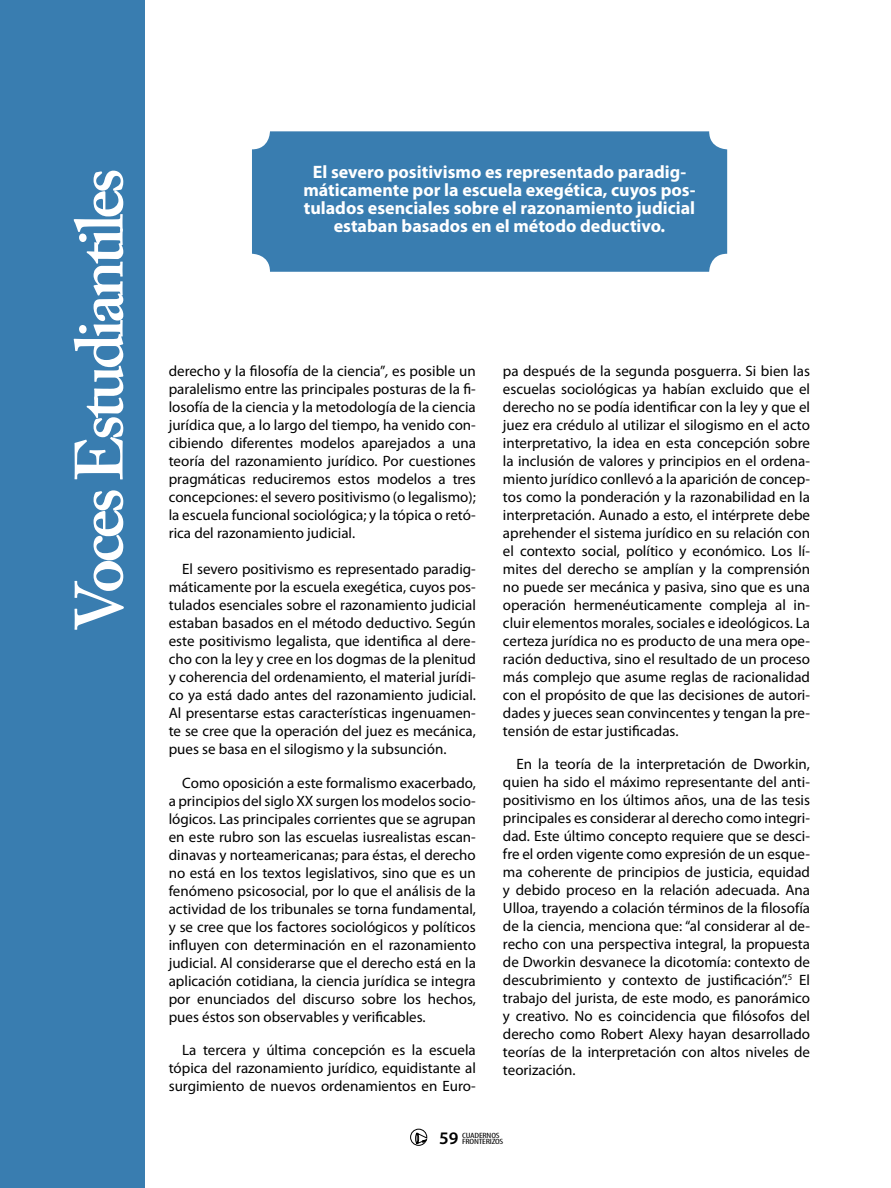
<style>
.page{position:relative;width:891px;height:1188px;background:#fff}
.page>*{position:absolute;margin:0;border:0;box-sizing:border-box;transform-origin:0 0}
.t1{font:600 67.5px "Adobe Caslon Pro";letter-spacing:-.06em;color:#fff}
.t2{font:700 18px/18px "Myriad Pro";color:#fff;text-align:center}
.t3{font:600 17.7px "Myriad Pro";color:#000}
.t4{font:15px/18px "Myriad Pro";color:#000;text-align:justify}
.t5{font:condensed 7.65px "Myriad Pro";letter-spacing:-.02em;color:#000;scale:1.37 1}
.s1{font-style:italic}
</style>
<div class="page">
<div style="left:252px;top:131px;width:475px;height:141px;background:#397db0;border-radius:18px"></div>
<div style="left:1px;top:0;width:144px;height:1188px;background:#397db0"></div>
<svg style="left:410px;top:1129px;width:17px;height:17px"></svg>
<h1 class="t1" style="left:60px;top:631px;width:464px;rotate:-90deg">Voces Estudiantiles</h1>
<p class="t2" style="left:303px;top:162px;width:394px">El severo positivismo es representado paradig&shy;máticamente por la escuela exegética, cuyos pos&shy;tulados esenciales sobre el razonamiento judicial estaban basados en el método deductivo.</p>
<p class="t4" style="left:169px;top:362px;width:309px">derecho y la filosofía de la ciencia”<span class="s1">,</span> es posible un paralelismo entre las principales posturas de la fi&shy;losofía de la ciencia y la metodología de la ciencia jurídica que, a lo largo del tiempo, ha venido con&shy;cibiendo diferentes modelos aparejados a una teoría del razonamiento jurídico. Por cuestiones pragmáticas reduciremos estos modelos a tres concepciones: el severo positivismo (o legalismo); la escuela funcional sociológica; y la tópica o retó&shy;rica del razonamiento judicial.</p>
<p class="t4" style="left:169px;top:560px;width:309px;text-indent:14px">El severo positivismo es representado paradig&shy;máticamente por la escuela exegética, cuyos pos&shy;tulados esenciales sobre el razonamiento judicial estaban basados en el método deductivo. Según este positivismo legalista, que identifica al dere&shy;cho con la ley y cree en los dogmas de la plenitud y coherencia del ordenamiento, el material jurídi&shy;co ya está dado antes del razonamiento judicial.<br>Al presentarse estas características ingenuamen&shy;te se cree que la operación del juez es mecánica, pues se basa en el silogismo y la subsunción.</p>
<p class="t4" style="left:169px;top:774px;width:309px;text-indent:14px">Como oposición a este formalismo exacerbado, a principios del siglo XX surgen los modelos socio&shy;lógicos. Las principales corrientes que se agrupan en este rubro son las escuelas iusrealistas escan&shy;dinavas y norteamericanas; para éstas, el derecho no está en los textos legislativos, sino que es un fenómeno psicosocial, por lo que el análisis de la actividad de los tribunales se torna fundamental, y se cree que los factores sociológicos y políticos influyen con determinación en el razonamiento judicial. Al considerarse que el derecho está en la aplicación cotidiana, la ciencia jurídica se integra por enunciados del discurso sobre los hechos, pues éstos son observables y verificables.</p>
<p class="t4" style="left:169px;top:1041px;width:309px;text-indent:14px">La tercera y última concepción es la escuela tópica del razonamiento jurídico, equidistante al surgimiento de nuevos ordenamientos en Euro-</p>
<p class="t4" style="left:503px;top:362px;width:309px">pa después de la segunda posguerra. Si bien las escuelas sociológicas ya habían excluido que el derecho no se podía identificar con la ley y que el juez era crédulo al utilizar el silogismo en el acto interpretativo, la idea en esta concepción sobre la inclusión de valores y principios en el ordena&shy;miento jurídico conllevó a la aparición de concep&shy;tos como la ponderación y la razonabilidad en la interpretación. Aunado a esto, el intérprete debe aprehender el sistema jurídico en su relación con el contexto social, político y económico. Los lí&shy;mites del derecho se amplían y la comprensión no puede ser mecánica y pasiva, sino que es una operación hermenéuticamente compleja al in&shy;cluir elementos morales, sociales e ideológicos. La certeza jurídica no es producto de una mera ope&shy;ración deductiva, sino el resultado de un proceso más complejo que asume reglas de racionalidad con el propósito de que las decisiones de autori&shy;dades y jueces sean convincentes y tengan la pre&shy;tensión de estar justificadas.</p>
<p class="t4" style="left:503px;top:755px;width:309px;text-indent:14px">En la teoría de la interpretación de Dworkin, quien ha sido el máximo representante del anti&shy;positivismo en los últimos años, una de las tesis principales es considerar al derecho como integri&shy;dad. Este último concepto requiere que se desci&shy;fre el orden vigente como expresión de un esque&shy;ma coherente de principios de justicia, equidad y debido proceso en la relación adecuada. Ana Ulloa, trayendo a colación términos de la filosofía de la ciencia, menciona que: “al considerar al de&shy;recho con una perspectiva integral, la propuesta de Dworkin desvanece la dicotomía: contexto de descubrimiento y contexto de justificación”.<sup>5</sup> El trabajo del jurista, de este modo, es panorámico y creativo. No es coincidencia que filósofos del derecho como Robert Alexy hayan desarrollado teorías de la interpretación con altos niveles de teorización.</p>
<p class="t5" style="left:462px;top:1130px;width:29px">CUADERNOS</p>
<p class="t3" style="left:439px;top:1127px;width:21px">59</p>
<p class="t5" style="left:462px;top:1136px;width:32px">FRONTERIZOS</p>
</div>
